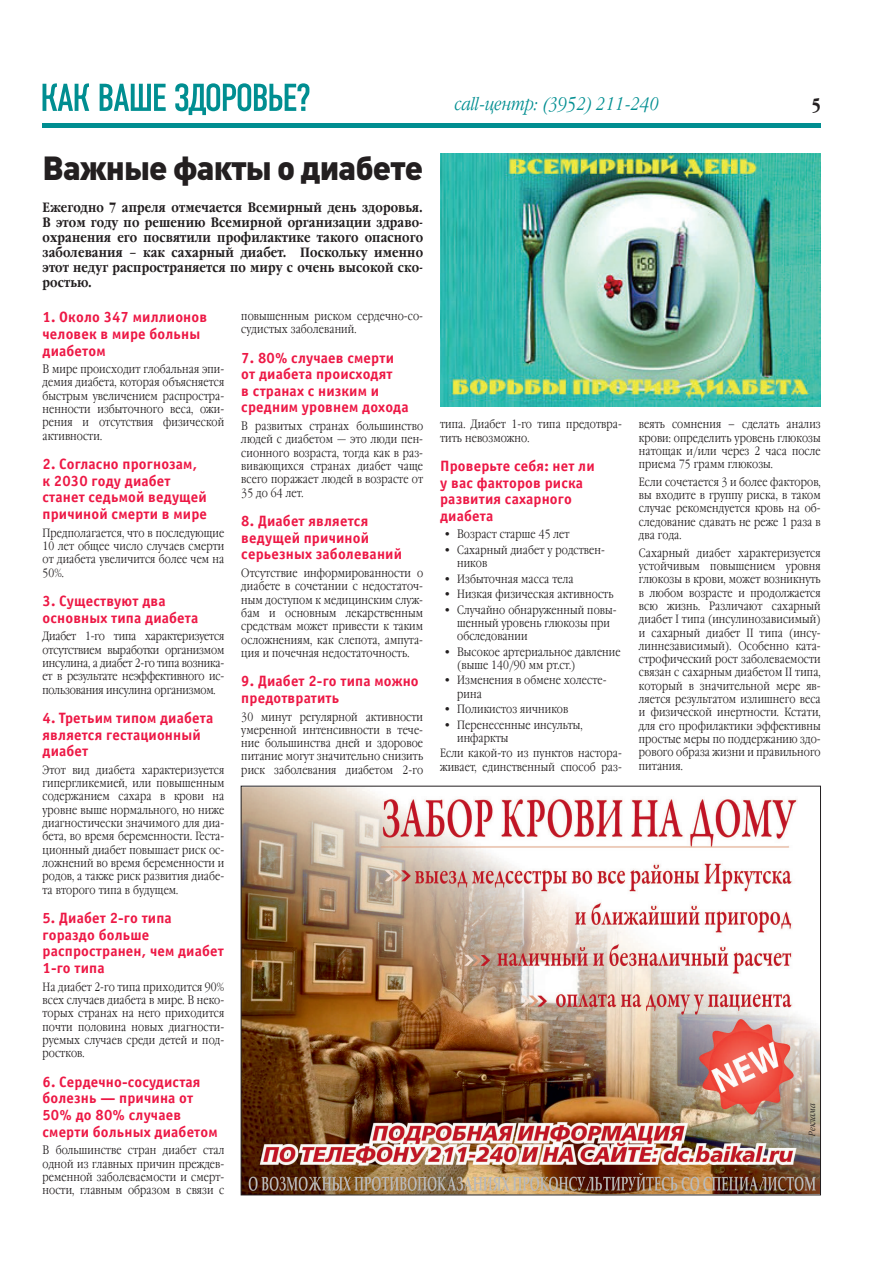
<style>
.page{position:relative;width:893px;height:1263px;background:#fff}
.page>*{position:absolute;margin:0;border:0;box-sizing:border-box;transform-origin:0 0}
.t1{font:900 33px "DIN Cyr";letter-spacing:-.025em;color:#231f20}
.t2{font:italic 300 18px "Garamond Narrow C";color:#008e91}
.t3{font:700 18px "Garamond Narrow C";color:#231f20}
.t4{font:700 15px/16.6px "Officina Sans C";letter-spacing:.01em;color:#ed1845}
.t5{font:700 13.5px/15px "Garamond Narrow C";letter-spacing:.01em;color:#231f20;text-align:justify}
.t6{font:300 12px/13.4px "Garamond Narrow C";letter-spacing:.01em;color:#231f20;text-align:justify}
.t7{font:italic 300 9px "Garamond Narrow C";color:#231f20}
</style>
<div class="page">
<div style="left:43px;top:123px;width:778px;height:5px;background:#008e91"></div>
<svg style="left:43px;top:83px;width:266px;height:32px"></svg>
<img style="left:440px;top:153px;width:381px;height:254px">
<img style="left:243px;top:788px;width:576px;height:405px">
<h1 class="t1" style="left:43px;top:146px;width:382px">Важные факты о диабете</h1>
<p class="t5" style="left:43px;top:200px;width:382px">Ежегодно 7 апреля отмечается Всемирный день здоровья.<br>В этом году по решению Всемирной организации здраво&shy;охранения его посвятили профилактике такого опасного заболевания – как сахарный диабет. Поскольку именно этот недуг распространяется по миру с очень высокой ско&shy;ростью.</p>
<p class="t4" style="left:43px;top:309px;width:166px">1. Около 347 миллионов человек в мире больны диабетом</p>
<p class="t6" style="left:43px;top:363px;width:183px">В мире происходит глобальная эпи&shy;демия диабета, которая объясняется быстрым увеличением распростра&shy;ненности избыточного веса, ожи&shy;рения и отсутствия физической активности.</p>
<p class="t4" style="left:43px;top:456px;width:166px">2. Согласно прогнозам, к 2030 году диабет станет седьмой ведущей причиной смерти в мире</p>
<p class="t6" style="left:43px;top:526px;width:183px">Предполагается, что в последующие 10 лет общее число случаев смерти от диабета увеличится более чем на 50%.</p>
<p class="t4" style="left:43px;top:593px;width:157px">3. Существуют два основных типа диабета</p>
<p class="t6" style="left:43px;top:630px;width:183px">Диабет 1-го типа характеризуется отсутствием выработки организмом инсулина, а диабет 2-го типа возника&shy;ет в результате неэффективного ис&shy;пользования инсулина организмом.</p>
<p class="t4" style="left:43px;top:710px;width:172px">4. Третьим типом диабета является гестационный диабет</p>
<p class="t6" style="left:43px;top:763px;width:183px">Этот вид диабета характеризуется гипергликемией, или повышенным содержанием сахара в крови на уровне выше нормального, но ниже диагностически значимого для диа&shy;бета, во время беременности. Геста&shy;ционный диабет повышает риск ос&shy;ложнений во время беременности и родов, а также риск развития диабе&shy;та второго типа в будущем.</p>
<p class="t4" style="left:43px;top:910px;width:183px">5. Диабет 2-го типа гораздо больше распространен, чем диабет<br>1-го типа</p>
<p class="t6" style="left:43px;top:980px;width:183px">На диабет 2-го типа приходится 90% всех случаев диабета в мире. В неко&shy;торых странах на него приходится почти половина новых диагности&shy;руемых случаев среди детей и под&shy;ростков.</p>
<p class="t4" style="left:43px;top:1073px;width:177px">6. Сердечно-сосудистая болезнь — причина от<br>50% до 80% случаев смерти больных диабетом</p>
<p class="t6" style="left:43px;top:1144px;width:183px">В большинстве стран диабет стал одной из главных причин преждев&shy;ременной заболеваемости и смерт&shy;ности, главным образом в связи с</p>
<p class="t6" style="left:241px;top:309px;width:183px">повышенным риском сердечно-со&shy;судистых заболеваний.</p>
<p class="t4" style="left:241px;top:349px;width:169px">7. 80% случаев смерти от диабета происходят<br>в странах с низким и средним уровнем дохода</p>
<p class="t6" style="left:241px;top:420px;width:183px">В развитых странах большинство людей с диабетом — это люди пен&shy;сионного возраста, тогда как в раз&shy;вивающихся странах диабет чаще всего поражает людей в возрасте от 35 до 64 лет.</p>
<p class="t4" style="left:241px;top:513px;width:162px">8. Диабет является ведущей причиной серьезных заболеваний</p>
<p class="t6" style="left:241px;top:566px;width:183px">Отсутствие информированности о диабете в сочетании с недостаточ&shy;ным доступом к медицинским служ&shy;бам и основным лекарственным средствам может привести к таким осложнениям, как слепота, ампута&shy;ция и почечная недостаточность.</p>
<p class="t4" style="left:241px;top:673px;width:179px">9. Диабет 2-го типа можно предотвратить</p>
<p class="t6" style="left:241px;top:710px;width:183px">30 минут регулярной активности умеренной интенсивности в тече&shy;ние большинства дней и здоровое питание могут значительно снизить риск заболевания диабетом 2-го</p>
<h2 class="t2" style="left:454px;top:94px;width:206px">call-центр: (3952) 211-240</h2>
<h2 class="t3" style="left:812px;top:95px;width:10px">5</h2>
<p class="t6" style="left:440px;top:418px;width:183px">типа. Диабет 1-го типа предотвра&shy;тить невозможно.</p>
<p class="t4" style="left:440px;top:458px;width:156px">Проверьте себя: нет ли у вас факторов риска развития сахарного диабета</p>
<p class="t6" style="left:444px;top:528px;width:127px">• Возраст старше 45 лет</p>
<p class="t6" style="left:457px;top:543px;width:149px;text-indent:-13px">• Сахарный диабет у родствен&shy;ников</p>
<p class="t6" style="left:444px;top:572px;width:131px">• Избыточная масса тела</p>
<p class="t6" style="left:444px;top:588px;width:171px">• Низкая физическая активность</p>
<p class="t6" style="left:457px;top:603px;width:161px;text-align:left;text-indent:-13px">• Случайно обнаруженный повы&shy;шенный уровень глюкозы при обследовании</p>
<p class="t6" style="left:457px;top:645px;width:165px;text-indent:-13px">• Высокое артериальное давление (выше 140/90 мм рт.ст.)</p>
<p class="t6" style="left:457px;top:674px;width:151px;text-indent:-13px">• Изменения в обмене холесте&shy;рина</p>
<p class="t6" style="left:444px;top:703px;width:125px">• Поликистоз яичников</p>
<p class="t6" style="left:457px;top:718px;width:127px;text-indent:-13px">• Перенесенные инсульты, инфаркты</p>
<p class="t6" style="left:440px;top:747px;width:183px">Если какой-то из пунктов настора&shy;живает, единственный способ раз-</p>
<p class="t6" style="left:639px;top:418px;width:183px">веять сомнения – сделать анализ крови: определить уровень глюкозы натощак и/или через 2 часа после приема 75 грамм глюкозы.</p>
<p class="t6" style="left:639px;top:475px;width:183px">Если сочетается 3 и более факторов, вы входите в группу риска, в таком случае рекомендуется кровь на об&shy;следование сдавать не реже 1 раза в два года.</p>
<p class="t6" style="left:639px;top:546px;width:183px">Сахарный диабет характеризуется устойчивым повышением уровня глюкозы в крови, может возникнуть в любом возрасте и продолжается всю жизнь. Различают сахарный диабет I типа (инсулинозависимый) и сахарный диабет II типа (инсу&shy;линнезависимый). Особенно ката&shy;строфический рост заболеваемости связан с сахарным диабетом II типа, который в значительной мере яв&shy;ляется результатом излишнего веса и физической инертности. Кстати, для его профилактики эффективны простые меры по поддержанию здо&shy;рового образа жизни и правильного питания.</p>
<p class="t7" style="left:807px;top:1136px;width:34px;rotate:-90deg">Реклама</p>
</div>
